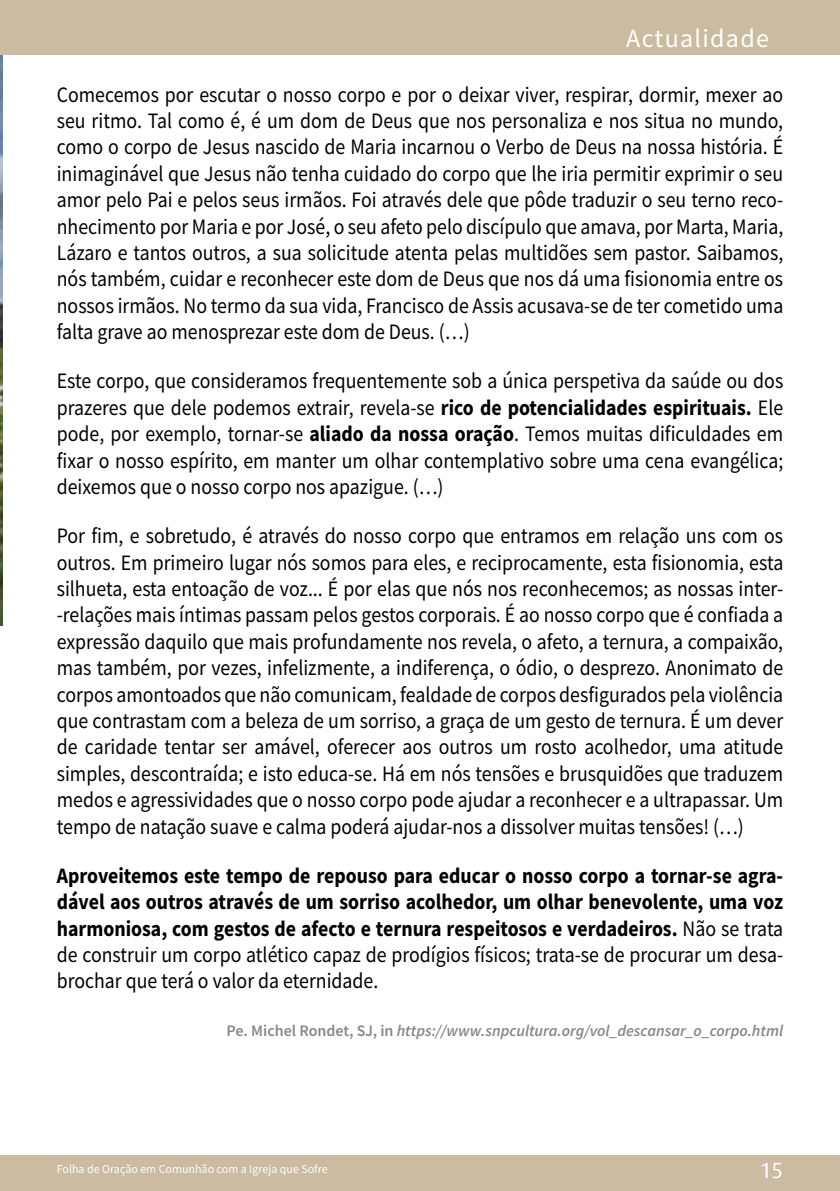
<style>
.page{position:relative;width:840px;height:1191px;background:#fff}
.page>*{position:absolute;margin:0;border:0;box-sizing:border-box;transform-origin:0 0}
.t1{font:26px "Source Sans Pro";letter-spacing:.05em;color:#fff}
.t2{font:22px/26.4px "Source Sans Pro";color:#000;text-align:justify;scale:.9 1}
.t3{font:700 22px/26.4px "Source Sans Pro";color:#000;text-align:justify;scale:.9 1}
.t4{font:22px "Dax";color:#fff}
.t5{font:italic 600 16px "Source Sans Pro";color:#878787}
.t6{font:12px "Source Sans Pro";color:#fdfefd}
.s1{font-weight:700}
.s2{font-weight:400}
.s3{font-style:normal}
</style>
<div class="page">
<div style="left:0;top:1155px;width:839px;height:36px;background:#cbbba0"></div>
<img style="left:0;top:54px;width:2px;height:571px">
<div style="left:0;top:0;width:839px;height:54px;background:#cbbba0"></div>
<p class="t1" style="left:626px;top:22px;width:144px">Actualidade</p>
<p class="t2" style="left:57px;top:81px;width:808px">Comecemos por escutar o nosso corpo e por o deixar viver, respirar, dormir, mexer ao seu ritmo. Tal como é, é um dom de Deus que nos personaliza e nos situa no mundo, como o corpo de Jesus nascido de Maria incarnou o Verbo de Deus na nossa história. É inimaginável que Jesus não tenha cuidado do corpo que lhe iria permitir exprimir o seu amor pelo Pai e pelos seus irmãos. Foi através dele que pôde traduzir o seu terno reco&shy;nhecimento por Maria e por José, o seu afeto pelo discípulo que amava, por Marta, Maria, Lázaro e tantos outros, a sua solicitude atenta pelas multidões sem pastor. Saibamos, nós também, cuidar e reconhecer este dom de Deus que nos dá uma fisionomia entre os nossos irmãos. No termo da sua vida, Francisco de Assis acusava-se de ter cometido uma falta grave ao menosprezar este dom de Deus. (…)</p>
<p class="t2" style="left:57px;top:368px;width:808px">Este corpo, que consideramos frequentemente sob a única perspetiva da saúde ou dos prazeres que dele podemos extrair, revela-se <span class="s1">rico de potencialidades espirituais.</span> Ele pode, por exemplo, tornar-se <span class="s1">aliado da nossa oração</span>. Temos muitas dificuldades em fixar o nosso espírito, em manter um olhar contemplativo sobre uma cena evangélica; deixemos que o nosso corpo nos apazigue. (…)</p>
<p class="t2" style="left:57px;top:522px;width:808px">Por fim, e sobretudo, é através do nosso corpo que entramos em relação uns com os outros. Em primeiro lugar nós somos para eles, e reciprocamente, esta fisionomia, esta silhueta, esta entoação de voz... É por elas que nós nos reconhecemos; as nossas inter--relações mais íntimas passam pelos gestos corporais. É ao nosso corpo que é confiada a expressão daquilo que mais profundamente nos revela, o afeto, a ternura, a compaixão, mas também, por vezes, infelizmente, a indiferença, o ódio, o desprezo. Anonimato de corpos amontoados que não comunicam, fealdade de corpos desfigurados pela violência que contrastam com a beleza de um sorriso, a graça de um gesto de ternura. É um dever de caridade tentar ser amável, oferecer aos outros um rosto acolhedor, uma atitude simples, descontraída; e isto educa-se. Há em nós tensões e brusquidões que traduzem medos e agressividades que o nosso corpo pode ajudar a reconhecer e a ultrapassar. Um tempo de natação suave e calma poderá ajudar-nos a dissolver muitas tensões! (…)</p>
<p class="t3" style="left:57px;top:862px;width:808px">Aproveitemos este tempo de repouso para educar o nosso corpo a tornar-se agra&shy;dável aos outros através de um sorriso acolhedor, um olhar benevolente, uma voz harmoniosa, com gestos de afecto e ternura respeitosos e verdadeiros. <span class="s2">Não se trata de construir um corpo atlético capaz de prodígios físicos; trata-se de procurar um desa&shy;brochar que terá o valor da eternidade.</span></p>
<p class="t5" style="left:226px;top:1020px;width:558px"><span class="s3">Pe. Michel Rondet, SJ, in</span> https://www.snpcultura.org/vol_descansar_o_corpo.html</p>
<p class="t6" style="left:57px;top:1161px;width:272px">Folha de Oração em Comunhão com a Igreja que Sofre</p>
<p class="t4" style="left:759px;top:1157px;width:25px">15</p>
</div>
